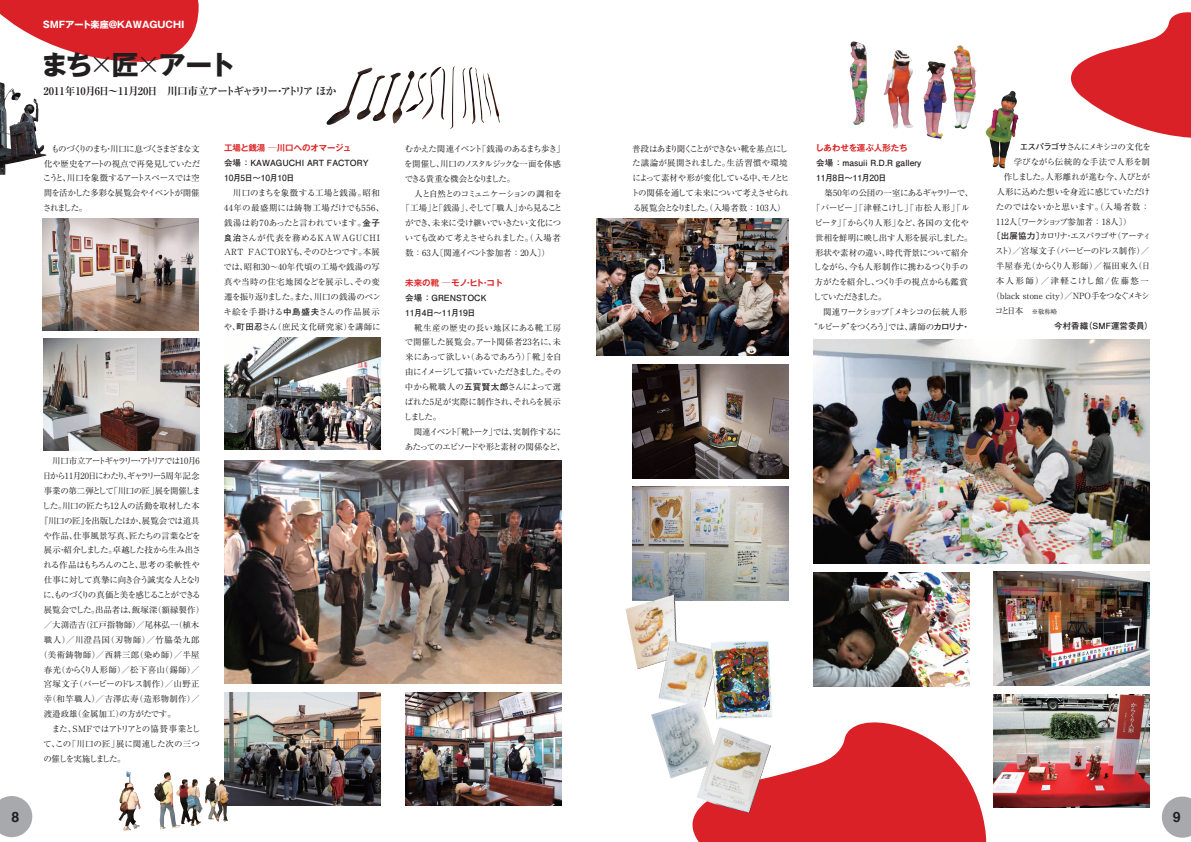
<style>
.page{position:relative;width:1191px;height:842px;background:#fff}
.page>*{position:absolute;margin:0;border:0;box-sizing:border-box;transform-origin:0 0}
.t1{font:700 26.9px "Gothic MB101 Pro";color:#211e20}
.t2{font:700 14.2px "Helvetica";color:#231f20}
.t3{font:700 10.6px "Ryumin Pro";letter-spacing:-.085em;color:#231f20}
.t4{font:700 9.2px "Gothic MB101 Pro";color:#fff}
.t5{font:8.5px/14.9px "Ryumin Pro";letter-spacing:-.045em;color:#231f20;text-align:justify}
.t6{font:8.5px/14.9px "Ryumin Pro";letter-spacing:.015em;color:#231f20}
.t7{font:8.5px/14.9px "Ryumin Pro";letter-spacing:-.08em;color:#231f20}
.t8{font:700 8.5px/14.9px "Futo Go B101 Pro";color:#231f20}
.t9{font:8.5px "Ryumin Pro";color:#231f20}
.t10{font:8.5px "Ryumin Pro";letter-spacing:-.1em;color:#231f20}
.t11{font:8.5px "Ryumin Pro";letter-spacing:-.12em;color:#231f20}
.t12{font:8.5px "Ryumin Pro";letter-spacing:-.14em;color:#231f20}
.t13{font:8.5px "Ryumin Pro";letter-spacing:.03em;color:#231f20}
.t14{font:700 8.5px "Gothic MB101 Pro De";letter-spacing:-.015em;color:#dc2527}
.t15{font:8.5px "Ryumin Pro";letter-spacing:-.015em;color:#231f20}
.t16{font:8.5px "Ryumin Pro";letter-spacing:-.005em;color:#231f20}
.t17{font:8.5px "Ryumin Pro";letter-spacing:-.01em;color:#231f20}
.t18{font:8.5px "Ryumin Pro";letter-spacing:-.11em;color:#231f20}
.t19{font:8.5px "Ryumin Pro";letter-spacing:-.115em;color:#231f20}
.t20{font:8.5px "Ryumin Pro";letter-spacing:-.155em;color:#231f20}
.t21{font:8.5px "Ryumin Pro";letter-spacing:.005em;color:#231f20}
.t22{font:8.5px "Ryumin Pro";letter-spacing:-.085em;color:#231f20}
.t23{font:8.5px "Ryumin Pro";letter-spacing:-.105em;color:#231f20}
.t24{font:8.5px "Ryumin Pro";letter-spacing:-.02em;color:#231f20}
.t25{font:8.5px "Ryumin Pro";letter-spacing:-.07em;color:#231f20}
.t26{font:8.5px "Ryumin Pro";letter-spacing:.025em;color:#231f20}
.t27{font:8.5px "Ryumin Pro";letter-spacing:-.075em;color:#231f20}
.t28{font:8.5px "Ryumin Pro";letter-spacing:-.09em;color:#231f20}
.t29{font:8.5px "Ryumin Pro";letter-spacing:-.065em;color:#231f20}
.t30{font:8.5px "Ryumin Pro";letter-spacing:.04em;color:#231f20}
.t31{font:8.5px "Ryumin Pro";letter-spacing:.05em;color:#231f20}
.t32{font:8.5px "Ryumin Pro";letter-spacing:-.025em;color:#231f20}
.t33{font:8.5px "Ryumin Pro";letter-spacing:.16em;color:#231f20}
.t34{font:8.5px "Ryumin Pro";letter-spacing:-.145em;color:#231f20}
.t35{font:8.5px "Ryumin Pro";letter-spacing:-.16em;color:#231f20}
.t36{font:8.5px "Ryumin Pro";letter-spacing:-.13em;color:#231f20}
.s1{font-weight:300}
.s2{font-family:"Gothic MB101 Pro";font-weight:300}
.s3{font-family:"Futo Go B101 Pro";font-weight:700}
.s4{font-size:6.4px}
</style>
<div class="page">
<svg style="left:0;top:0;width:199px;height:62px"></svg>
<svg style="left:1071px;top:12px;width:120px;height:126px"></svg>
<svg style="left:1161px;top:796px;width:30px;height:42px"></svg>
<svg style="left:0;top:796px;width:32px;height:41px"></svg>
<img style="left:849px;top:41px;width:128px;height:89px">
<img style="left:326px;top:66px;width:159px;height:63px">
<img style="left:597px;top:218px;width:191px;height:137px">
<img style="left:405px;top:692px;width:156px;height:113px">
<img style="left:225px;top:461px;width:336px;height:222px">
<img style="left:225px;top:338px;width:156px;height:112px">
<img style="left:632px;top:487px;width:156px;height:113px">
<img style="left:632px;top:365px;width:156px;height:113px">
<img style="left:0;top:82px;width:47px;height:93px">
<img style="left:43px;top:339px;width:156px;height:112px">
<img style="left:813px;top:340px;width:336px;height:224px">
<img style="left:813px;top:573px;width:156px;height:113px">
<img style="left:993px;top:572px;width:156px;height:113px">
<svg style="left:692px;top:722px;width:294px;height:120px"></svg>
<img style="left:625px;top:594px;width:52px;height:75px">
<img style="left:658px;top:641px;width:53px;height:59px">
<img style="left:651px;top:700px;width:68px;height:78px">
<img style="left:711px;top:642px;width:61px;height:77px">
<img style="left:697px;top:727px;width:74px;height:86px">
<img style="left:993px;top:694px;width:156px;height:113px">
<img style="left:43px;top:218px;width:156px;height:112px">
<img style="left:225px;top:692px;width:156px;height:114px">
<img style="left:118px;top:771px;width:94px;height:60px">
<p class="t4" style="left:42px;top:17px;width:144px">ＳＭＦアート楽座＠KAWAGUCHI</p>
<h1 class="t1" style="left:41px;top:42px;width:196px">まち<span class="s1">×</span>匠<span class="s1">×</span>アート</h1>
<p class="t3" style="left:43px;top:83px;width:295px">2011年10月6日～11月20日　川口市立アートギャラリー・アトリア ほか</p>
<p class="t5" style="left:43px;top:140px;width:159px">　ものづくりのまち・川口に息づくさまざまな文化や歴史をアートの視点で再発見していただこうと、川口を象徴するアートスペースでは空間を活かした多彩な展覧会やイベントが開催されました。</p>
<p class="t14" style="left:224px;top:141px;width:129px">工場と銭湯 <span class="s2">―</span>川口へのオマージュ</p>
<p class="t8" style="left:224px;top:154px;width:146px">会場：KAWAGUCHI ART FACTORY<br>10月5日～10月10日</p>
<p class="t6" style="left:223px;top:185px;width:162px">　川口のまちを象徴する工場と銭湯。昭和<br>44年の最盛期には鋳物工場だけでも556、銭湯は約70あったと言われています。<span class="s3">金子良治</span>さんが代表を務めるKAWAGUCHI<br>ART FACTORYも、そのひとつです。本展では、昭和30～40年代頃の工場や銭湯の写真や当時の住宅地図などを展示し、その変遷を振り返りました。また、川口の銭湯のペンキ絵を手掛ける<span class="s3">中島盛夫</span>さんの作品展示や、<span class="s3">町田忍</span>さん（庶民文化研究家）を講師に</p>
<h2 class="t2" style="left:12px;top:805px;width:9px">8</h2>
<p class="t12" style="left:44px;top:454px;width:157px">　川口市立アートギャラリー・アトリアでは10月6</p>
<p class="t18" style="left:43px;top:469px;width:158px">日から11月20日にわたり、ギャラリー5周年記念</p>
<p class="t5" style="left:44px;top:483px;width:158px">事業の第二弾として「川口の匠」展を開催しま</p>
<p class="t5" style="left:42px;top:498px;width:159px">した。川口の匠たち12人の活動を取材した本</p>
<p class="t5" style="left:39px;top:512px;width:162px">『川口の匠』を出版したほか、展覧会では道具</p>
<p class="t17" style="left:43px;top:529px;width:159px">や作品、仕事風景写真、匠たちの言葉などを</p>
<p class="t10" style="left:44px;top:544px;width:158px">展示・紹介しました。卓越した技から生み出さ</p>
<p class="t5" style="left:43px;top:557px;width:158px">れる作品はもちろんのこと、思考の柔軟性や</p>
<p class="t5" style="left:44px;top:572px;width:159px">仕事に対して真摯に向き合う誠実な人となり</p>
<p class="t20" style="left:43px;top:588px;width:159px">に、ものづくりの真価と美を感じることができる</p>
<p class="t21" style="left:44px;top:603px;width:162px">展覧会でした。出品者は、飯塚深（額縁製作）</p>
<p class="t16" style="left:44px;top:618px;width:157px">／大渕浩吉（江戸指物師）／尾林弘一（植木</p>
<p class="t31" style="left:44px;top:633px;width:157px">職人）／川澄昌国（刃物師）／竹脇榮九郎</p>
<p class="t13" style="left:39px;top:648px;width:162px">（美術鋳物師）／西耕三郎（染め師）／半屋</p>
<p class="t13" style="left:44px;top:663px;width:157px">春光（からくり人形師）／松下喜山（錫師）／</p>
<p class="t5" style="left:44px;top:676px;width:157px">宮塚文子（バービーのドレス制作）／山野正</p>
<p class="t26" style="left:44px;top:692px;width:157px">幸（和竿職人）／吉澤広寿（造形物制作）／</p>
<p class="t16" style="left:44px;top:707px;width:134px">渡邉政雄（金属加工）の方がたです。</p>
<p class="t11" style="left:44px;top:722px;width:158px">　また、ＳＭＦではアトリアとの協賛事業とし</p>
<p class="t9" style="left:43px;top:737px;width:158px">て、この「川口の匠」展に関連した次の三つ</p>
<p class="t35" style="left:43px;top:752px;width:84px">の催しを実施しました。</p>
<p class="t22" style="left:405px;top:142px;width:161px">むかえた関連イベント「銭湯のあるまち歩き」</p>
<p class="t23" style="left:404px;top:157px;width:158px">を開催し、川口のノスタルジックな一面を体感</p>
<p class="t34" style="left:405px;top:172px;width:112px">できる貴重な機会となりました。</p>
<p class="t27" style="left:405px;top:187px;width:158px">　人と自然とのコミュニケーションの調和を</p>
<p class="t19" style="left:401px;top:202px;width:162px">「工場」と「銭湯」、そして「職人」から見ること</p>
<p class="t5" style="left:405px;top:215px;width:158px">ができ、未来に受け継いでいきたい文化につ</p>
<p class="t5" style="left:405px;top:230px;width:158px">いても改めて考えさせられました。（入場者</p>
<p class="t9" style="left:405px;top:246px;width:146px">数：63人〔関連イベント参加者：20人〕）</p>
<p class="t14" style="left:405px;top:276px;width:100px">未来の靴 <span class="s2">―</span>モノ・ヒト・コト</p>
<p class="t8" style="left:405px;top:289px;width:100px">会場：GRENSTOCK　　<br>11月4日～11月19日</p>
<p class="t5" style="left:404px;top:319px;width:163px;text-align:left">　靴生産の歴史の長い地区にある靴工房で開催した展覧会。アート関係者23名に、未来にあって欲しい（あるであろう）「靴」を自由にイメージして描いていただきました。その中から靴職人の<span class="s3">五寳賢太郎</span>さんによって選ばれた5足が実際に制作され、それらを展示しました。<br>　関連イベント「靴トーク」では、実制作するにあたってのエピソードや形と素材の関係など、</p>
<p class="t7" style="left:631px;top:140px;width:160px">普段はあまり聞くことができない靴を基点にした議論が展開されました。生活習慣や環境によって素材や形が変化している中、モノとヒトの関係を通して未来について考えさせられる展覧会となりました。（入場者数：103人）</p>
<p class="t14" style="left:815px;top:141px;width:94px">しあわせを運ぶ人形たち</p>
<p class="t8" style="left:816px;top:154px;width:124px">会場：masuii R.D.R gallery　　<br>11月8日～11月20日</p>
<p class="t5" style="left:816px;top:185px;width:159px">　築50年の公団の一室にあるギャラリーで、</p>
<p class="t5" style="left:812px;top:200px;width:159px">「バービー」「津軽こけし」「市松人形」「ル</p>
<p class="t10" style="left:814px;top:216px;width:156px">ピータ」「からくり人形」など、各国の文化や</p>
<p class="t28" style="left:815px;top:231px;width:159px">世相を鮮明に映し出す人形を展示しました。</p>
<p class="t32" style="left:815px;top:246px;width:155px">形状や素材の違い、時代背景について紹介</p>
<p class="t7" style="left:813px;top:259px;width:156px">しながら、今も人形制作に携わるつくり手の</p>
<p class="t29" style="left:814px;top:275px;width:155px">方がたを紹介し、つくり手の視点からも鑑賞</p>
<p class="t36" style="left:813px;top:290px;width:75px">していただきました。</p>
<p class="t10" style="left:814px;top:305px;width:155px">　関連ワークショップ「メキシコの伝統人形</p>
<p class="t12" style="left:809px;top:320px;width:162px">“ルピータ”をつくろう」では、講師の<span class="s3">カロリナ・</span></p>
<p class="t11" style="left:1019px;top:140px;width:133px"><span class="s3">エスパラゴサ</span>さんにメキシコの文化を</p>
<p class="t17" style="left:1013px;top:155px;width:138px">学びながら伝統的な手法で人形を制</p>
<p class="t15" style="left:1004px;top:170px;width:148px">作しました。人形離れが進む今、人びとが</p>
<p class="t5" style="left:996px;top:184px;width:155px">人形に込めた想いを身近に感じていただけ</p>
<p class="t15" style="left:996px;top:200px;width:155px">たのではないかと思います。（入場者数：</p>
<p class="t24" style="left:996px;top:215px;width:137px">112人〔ワークショップ参加者：18人〕）</p>
<p class="t11" style="left:991px;top:230px;width:161px"><span class="s3">〔出展協力〕</span>カロリナ・エスパラゴサ（アーティ</p>
<p class="t25" style="left:995px;top:244px;width:155px">スト）／宮塚文子（バービーのドレス制作）／</p>
<p class="t30" style="left:995px;top:259px;width:156px">半屋春光（からくり人形師）／福田東久（日</p>
<p class="t33" style="left:995px;top:274px;width:155px">本人形師）／津軽こけし館/佐藤悠一</p>
<p class="t9" style="left:991px;top:289px;width:160px">（black stone city）／NPO手をつなぐメキシ</p>
<p class="t5" style="left:994px;top:303px;width:64px">コと日本　<span class="s4">※敬称略</span></p>
<p class="t8" style="left:1054px;top:317px;width:100px">今村香織（ＳＭＦ運営委員）</p>
<h2 class="t2" style="left:1173px;top:806px;width:9px">9</h2>
</div>
